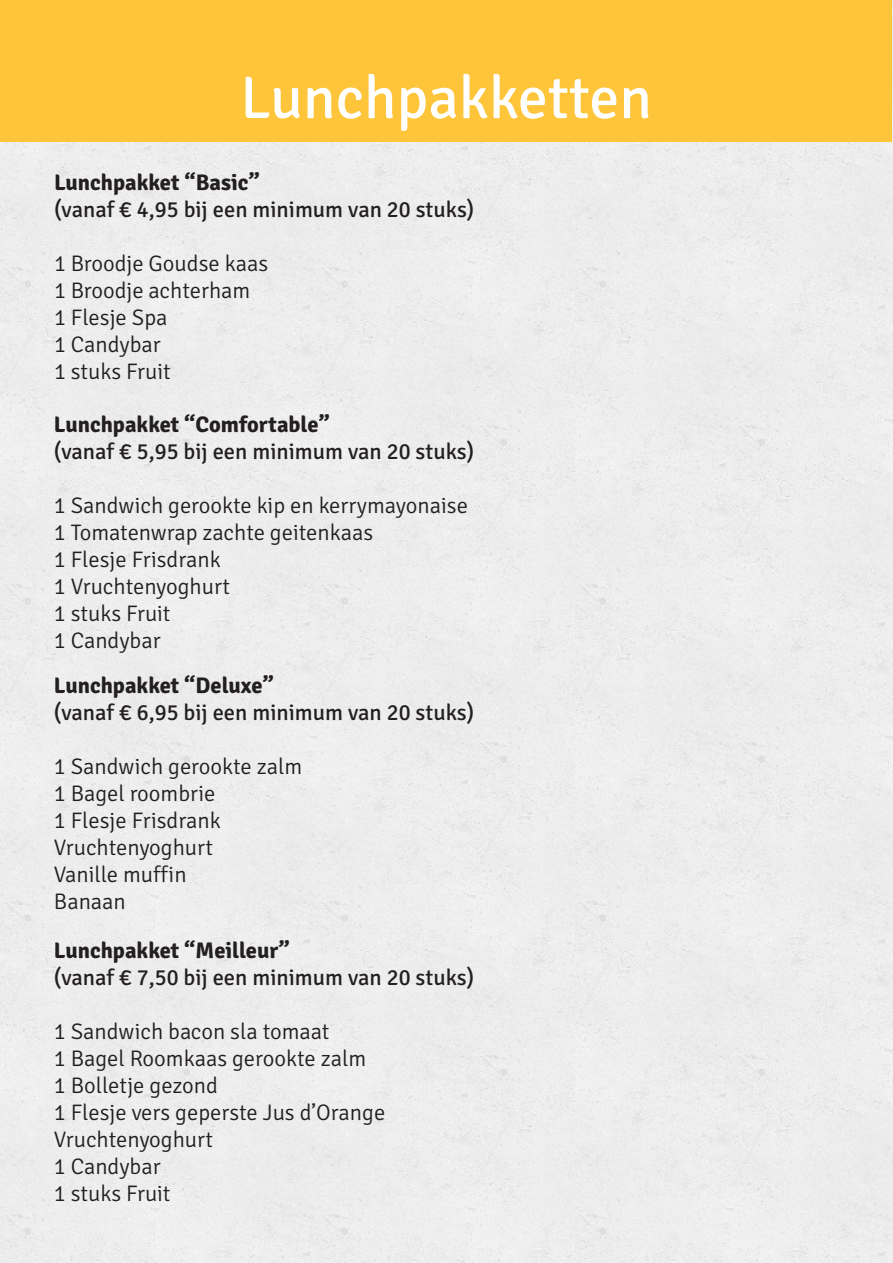
<style>
.page{position:relative;width:893px;height:1263px;background:#fff}
.page>*{position:absolute;margin:0;border:0;box-sizing:border-box;transform-origin:0 0}
.t1{font:60px "Signika";color:#fff}
.t2{font:300 22.5px "Signika";color:#231f20}
.t3{font:22.5px "Signika";color:#231f20}
.t4{font:700 22.5px "Signika";color:#231f20}
</style>
<div class="page">
<div style="left:0;top:0;width:576px;height:947px;background:#ededed"></div>
<div style="left:576px;top:0;width:317px;height:947px;background:#ededed"></div>
<div style="left:0;top:947px;width:576px;height:316px;background:#ededed"></div>
<div style="left:576px;top:947px;width:317px;height:316px;background:#ededed"></div>
<div style="left:1px;top:0;width:891px;height:142px;background:#fec53a"></div>
<p class="t1" style="left:240px;top:64px;width:413px">Lunchpakketten</p>
<p class="t4" style="left:54px;top:169px;width:207px">Lunchpakket “Basic”</p>
<p class="t3" style="left:54px;top:197px;width:422px">(vanaf € 4,95 bij een minimum van 20 stuks)</p>
<p class="t2" style="left:54px;top:251px;width:216px">1 Broodje Goudse kaas</p>
<p class="t2" style="left:54px;top:278px;width:198px">1 Broodje achterham</p>
<p class="t2" style="left:54px;top:305px;width:115px">1 Flesje Spa</p>
<p class="t2" style="left:54px;top:332px;width:108px">1 Candybar</p>
<p class="t2" style="left:54px;top:359px;width:118px">1 stuks Fruit</p>
<p class="t4" style="left:54px;top:411px;width:278px">Lunchpakket “Comfortable”</p>
<p class="t3" style="left:54px;top:438px;width:422px">(vanaf € 5,95 bij een minimum van 20 stuks)</p>
<p class="t2" style="left:54px;top:493px;width:416px">1 Sandwich gerookte kip en kerrymayonaise</p>
<p class="t2" style="left:54px;top:520px;width:321px">1 Tomatenwrap zachte geitenkaas</p>
<p class="t2" style="left:54px;top:547px;width:168px">1 Flesje Frisdrank</p>
<p class="t2" style="left:54px;top:574px;width:178px">1 Vruchtenyoghurt</p>
<p class="t2" style="left:54px;top:601px;width:118px">1 stuks Fruit</p>
<p class="t2" style="left:54px;top:628px;width:108px">1 Candybar</p>
<p class="t4" style="left:54px;top:671px;width:222px">Lunchpakket “Deluxe”</p>
<p class="t3" style="left:54px;top:699px;width:422px">(vanaf € 6,95 bij een minimum van 20 stuks)</p>
<p class="t2" style="left:54px;top:754px;width:250px">1 Sandwich gerookte zalm</p>
<p class="t2" style="left:54px;top:781px;width:163px">1 Bagel roombrie</p>
<p class="t2" style="left:54px;top:808px;width:168px">1 Flesje Frisdrank</p>
<p class="t2" style="left:54px;top:835px;width:161px">Vruchtenyoghurt</p>
<p class="t2" style="left:54px;top:862px;width:134px">Vanille muffin</p>
<p class="t2" style="left:54px;top:889px;width:74px">Banaan</p>
<p class="t4" style="left:54px;top:937px;width:237px">Lunchpakket “Meilleur”</p>
<p class="t3" style="left:54px;top:965px;width:422px">(vanaf € 7,50 bij een minimum van 20 stuks)</p>
<p class="t2" style="left:54px;top:1019px;width:277px">1 Sandwich bacon sla tomaat</p>
<p class="t2" style="left:54px;top:1046px;width:314px">1 Bagel Roomkaas gerookte zalm</p>
<p class="t2" style="left:54px;top:1073px;width:166px">1 Bolletje gezond</p>
<p class="t2" style="left:54px;top:1100px;width:333px">1 Flesje vers geperste Jus d’Orange</p>
<p class="t2" style="left:54px;top:1127px;width:161px">Vruchtenyoghurt</p>
<p class="t2" style="left:54px;top:1154px;width:108px">1 Candybar</p>
<p class="t2" style="left:54px;top:1181px;width:118px">1 stuks Fruit</p>
</div>
